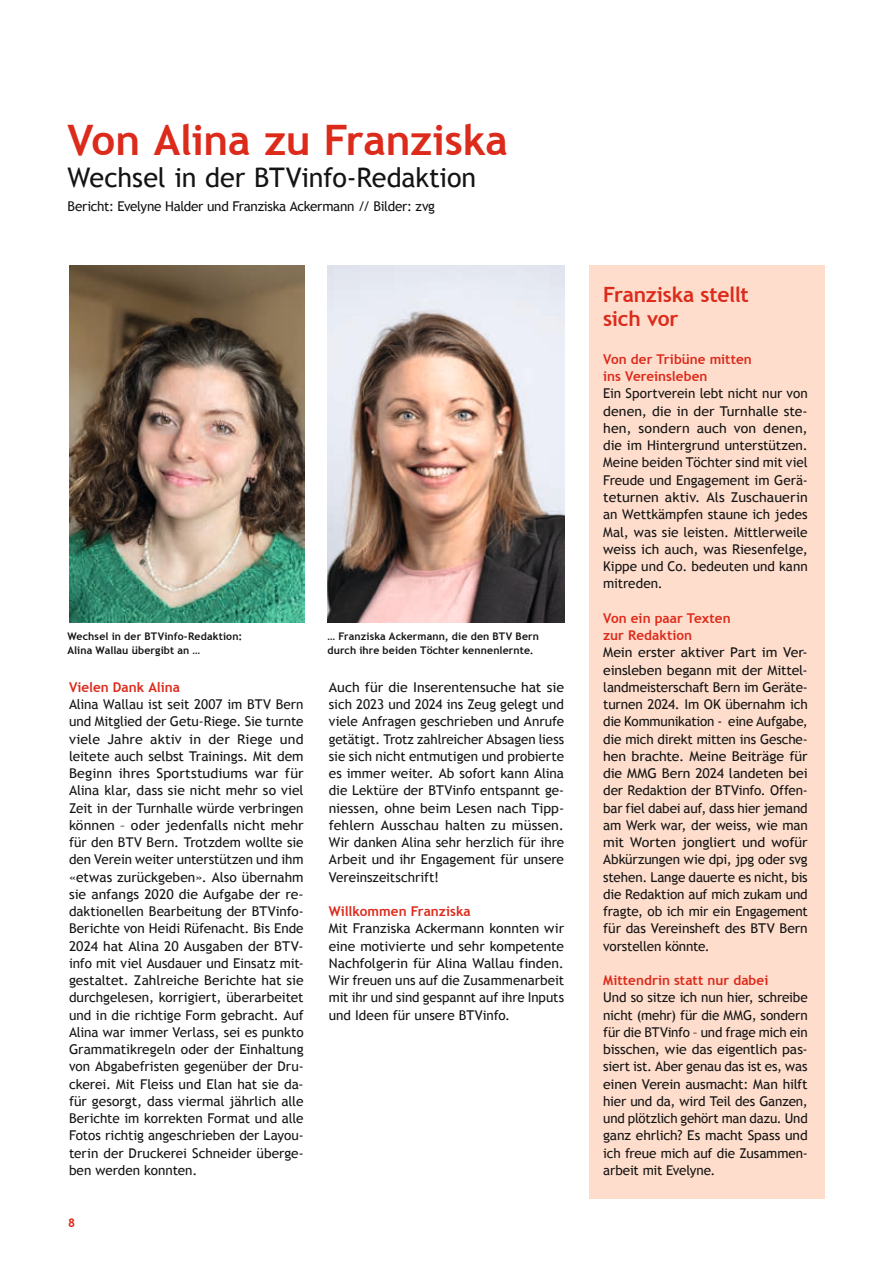
<style>
.page{position:relative;width:893px;height:1263px;background:#fff}
.page>*{position:absolute;margin:0;border:0;box-sizing:border-box;transform-origin:0 0}
.t1{font:700 42px "Trebuchet MS";letter-spacing:-.01em;color:#dc2a1b}
.t2{font:27px "Trebuchet MS";letter-spacing:-.01em;color:#131413}
.t3{font:700 21px/24px "Trebuchet MS";letter-spacing:-.015em;color:#dc2a1b}
.t4{font:13.5px/17.2px "Trebuchet MS";letter-spacing:-.005em;color:#131413;text-align:justify}
.t5{font:13.5px/17.2px "Trebuchet MS";letter-spacing:-.005em;color:#131413;text-align:justify;scale:1.05 1}
.t6{font:700 13.5px/17.2px "Trebuchet MS";letter-spacing:.005em;color:#dc2a1b}
.t7{font:700 12px "Trebuchet MS";color:#dc2a1b}
.t8{font:700 10.5px/13.5px "Trebuchet MS";letter-spacing:.01em;color:#131413}
</style>
<div class="page">
<img style="left:69px;top:266px;width:236px;height:357px">
<img style="left:327px;top:266px;width:237px;height:357px">
<div style="left:590px;top:266px;width:235px;height:933px;background:#fdc"></div>
<h1 class="t1" style="left:68px;top:114px;width:442px">Von Alina zu Franziska</h1>
<h2 class="t2" style="left:68px;top:161px;width:410px">Wechsel in der BTVinfo-Redaktion</h2>
<p class="t4" style="left:68px;top:198px;width:369px">Bericht: Evelyne Halder und Franziska Ackermann // Bilder: zvg</p>
<p class="t8" style="left:68px;top:629px;width:176px">Wechsel in der BTVinfo-Redaktion:<br>Alina Wallau übergibt an …</p>
<p class="t8" style="left:327px;top:629px;width:213px">… Franziska Ackermann, die den BTV Bern durch ihre beiden Töchter kennenlernte.</p>
<p class="t6" style="left:69px;top:678px;width:112px">Vielen Dank Alina</p>
<p class="t4" style="left:69px;top:696px;width:236px">Alina Wallau ist seit 2007 im BTV Bern und Mitglied der Getu-Riege. Sie turnte viele Jahre aktiv in der Riege und leitete auch selbst Trainings. Mit dem Beginn ihres Sportstudiums war für Alina klar, dass sie nicht mehr so viel Zeit in der Turnhalle würde verbringen können – oder jedenfalls nicht mehr für den BTV Bern. Trotzdem wollte sie den Verein weiter unterstützen und ihm «etwas zurückgeben». Also übernahm sie anfangs 2020 die Aufgabe der re&shy;daktionellen Bearbeitung der BTVinfo-Berichte von Heidi Rüfenacht. Bis Ende 2024 hat Alina 20 Ausgaben der BTV&shy;info mit viel Ausdauer und Einsatz mit&shy;gestaltet. Zahlreiche Berichte hat sie durchgelesen, korrigiert, überarbeitet und in die richtige Form gebracht. Auf Alina war immer Verlass, sei es punkto Grammatikregeln oder der Einhaltung von Abgabefristen gegenüber der Dru&shy;ckerei. Mit Fleiss und Elan hat sie da&shy;für gesorgt, dass viermal jährlich alle Berichte im korrekten Format und alle Fotos richtig angeschrieben der Layou&shy;terin der Druckerei Schneider überge&shy;ben werden konnten.</p>
<p class="t5" style="left:329px;top:678px;width:226px">Auch für die Inserentensuche hat sie sich 2023 und 2024 ins Zeug gelegt und viele Anfragen geschrieben und Anrufe getätigt. Trotz zahlreicher Absagen liess sie sich nicht entmutigen und probierte es immer weiter. Ab sofort kann Alina die Lektüre der BTVinfo entspannt ge&shy;niessen, ohne beim Lesen nach Tipp&shy;fehlern Ausschau halten zu müssen.<br>Wir danken Alina sehr herzlich für ihre Arbeit und ihr Engagement für unsere Vereinszeitschrift!</p>
<p class="t6" style="left:329px;top:903px;width:143px">Willkommen Franziska</p>
<p class="t4" style="left:329px;top:920px;width:237px">Mit Franziska Ackermann konnten wir eine motivierte und sehr kompetente Nachfolgerin für Alina Wallau finden.<br>Wir freuen uns auf die Zusammenarbeit mit ihr und sind gespannt auf ihre Inputs und Ideen für unsere BTVinfo.</p>
<p class="t7" style="left:68px;top:1215px;width:9px">8</p>
<h3 class="t3" style="left:603px;top:282px;width:147px">Franziska stellt sich vor</h3>
<p class="t6" style="left:603px;top:351px;width:150px">Von der Tribüne mitten ins Vereinsleben</p>
<p class="t4" style="left:603px;top:385px;width:206px">Ein Sportverein lebt nicht nur von denen, die in der Turnhalle ste&shy;hen, sondern auch von denen, die im Hintergrund unterstützen.<br>Meine beiden Töchter sind mit viel Freude und Engagement im Gerä&shy;teturnen aktiv. Als Zuschauerin an Wettkämpfen staune ich jedes Mal, was sie leisten. Mittlerweile weiss ich auch, was Riesenfelge, Kippe und Co. bedeuten und kann mitreden.</p>
<p class="t6" style="left:603px;top:609px;width:129px">Von ein paar Texten zur Redaktion</p>
<p class="t5" style="left:603px;top:644px;width:196px">Mein erster aktiver Part im Ver&shy;einsleben begann mit der Mittel&shy;landmeisterschaft Bern im Geräte&shy;turnen 2024. Im OK übernahm ich die Kommunikation - eine Aufgabe, die mich direkt mitten ins Gesche&shy;hen brachte. Meine Beiträge für die MMG Bern 2024 landeten bei der Redaktion der BTVinfo. Offen&shy;bar fiel dabei auf, dass hier jemand am Werk war, der weiss, wie man mit Worten jongliert und wofür Abkürzungen wie dpi, jpg oder svg stehen. Lange dauerte es nicht, bis die Redaktion auf mich zukam und fragte, ob ich mir ein Engagement für das Vereinsheft des BTV Bern vorstellen könnte.</p>
<p class="t6" style="left:603px;top:972px;width:167px">Mittendrin statt nur dabei</p>
<p class="t4" style="left:603px;top:989px;width:206px">Und so sitze ich nun hier, schreibe nicht (mehr) für die MMG, sondern für die BTVinfo – und frage mich ein bisschen, wie das eigentlich pas&shy;siert ist. Aber genau das ist es, was einen Verein ausmacht: Man hilft hier und da, wird Teil des Ganzen, und plötzlich gehört man dazu. Und ganz ehrlich? Es macht Spass und ich freue mich auf die Zusammen&shy;arbeit mit Evelyne.</p>
</div>
